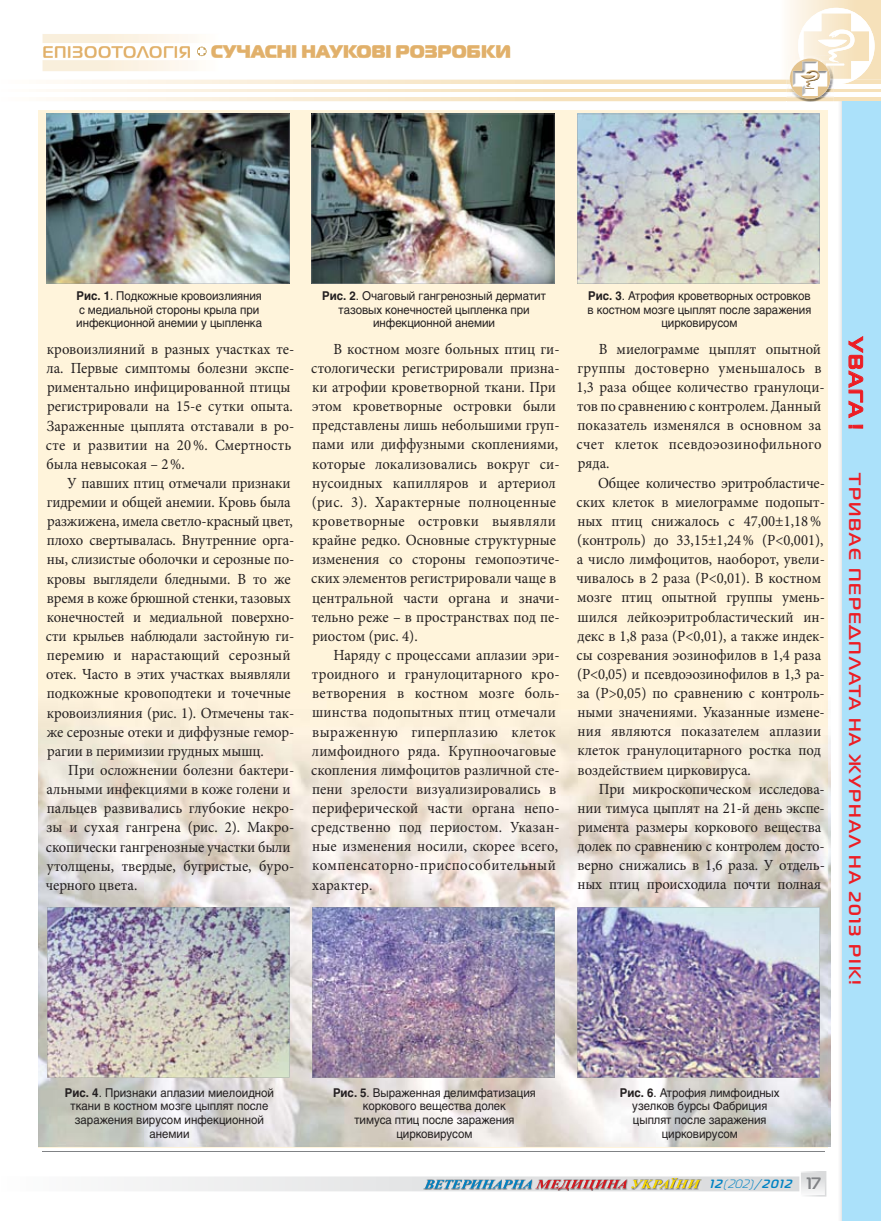
<style>
.page{position:relative;width:881px;height:1221px;background:#fff}
.page>*{position:absolute;margin:0;border:0;box-sizing:border-box;transform-origin:0 0}
.t1{font:700 19.5px "Magistral C";color:#ed1d24;scale:1.1 1}
.t2{font:18px "Magistral Black C";color:#ecc98f}
.t3{font:700 16.5px "Magistral C";letter-spacing:.1em;color:#ed1d24;scale:1.1 1}
.t4{font:15.45px/19.2px "Minion Pro";color:#231f20;scale:.95 1}
.t5{font:12px/13.6px "Helios";letter-spacing:-.005em;color:#231f20;text-align:center;scale:.95 1}
.t6{font:italic 700 12px "Magistral C";color:#0082c4}
.s1{font-family:"Magistral C";font-weight:700;font-size:16.5px}
.s2{font-weight:700}
.s3{font-weight:400}
.s4{font-style:normal;font-size:16.5px;color:#808285}
</style>
<div class="page">
<img style="left:38px;top:0;width:842px;height:1220px">
<p class="t2" style="left:43px;top:39px;width:469px"><span class="s1">ЕПІЗООТОЛОГІЯ</span> СУЧАСНІ НАУКОВІ РОЗРОБКИ</p>
<p class="t5" style="left:76px;top:289px;width:197px;text-align:left"><span class="s2">Рис. 1</span>. Подкожные кровоизлияния с медиальной стороны крыла при инфекционной анемии у цыпленка</p>
<p class="t4" style="left:46px;top:339px;width:263px">кровоизлияний в разных участках те&shy;ла. Первые симптомы болезни экспе&shy;риментально инфицированной птицы регистрировали на 15-е сутки опыта.<br>Зараженные цыплята отставали в ро&shy;сте и развитии на 20 %. Смертность была невысокая – 2 %.</p>
<p class="t4" style="left:46px;top:473px;width:263px;text-indent:21px">У павших птиц отмечали признаки гидремии и общей анемии. Кровь была разжижена, имела светло-красный цвет, плохо свертывалась. Внутренние орга&shy;ны, слизистые оболочки и серозные по&shy;кровы выглядели бледными. В то же время в коже брюшной стенки, тазовых конечностей и медиальной поверхно&shy;сти крыльев наблюдали застойную ги&shy;перемию и нарастающий серозный отек. Часто в этих участках выявляли подкожные кровоподтеки и точечные кровоизлияния (рис. 1). Отмечены так&shy;же серозные отеки и диффузные гемор&shy;рагии в перимизии грудных мышц.</p>
<p class="t4" style="left:46px;top:760px;width:263px;text-indent:22px">При осложнении болезни бактери&shy;альными инфекциями в коже голени и пальцев развивались глубокие некро&shy;зы и сухая гангрена (рис. 2). Макро&shy;скопически гангренозные участки были утолщены, твердые, бугристые, буро&shy;черного цвета.</p>
<p class="t5" style="left:322px;top:289px;width:237px"><span class="s2">Рис. 2</span>. Очаговый гангренозный дерматит тазовых конечностей цыпленка при инфекционной анемии</p>
<p class="t4" style="left:311px;top:339px;width:263px;text-indent:22px">В костном мозге больных птиц ги&shy;стологически регистрировали призна&shy;ки атрофии кроветворной ткани. При этом кроветворные островки были представлены лишь небольшими груп&shy;пами или диффузными скоплениями, которые локализовались вокруг си&shy;нусоидных капилляров и артериол (рис. 3). Характерные полноценные кроветворные островки выявляли крайне редко. Основные структурные изменения со стороны гемопоэтиче&shy;ских элементов регистрировали чаще в центральной части органа и значи&shy;тельно реже – в пространствах под пе&shy;риостом (рис. 4).</p>
<p class="t4" style="left:311px;top:645px;width:263px;text-indent:22px">Наряду с процессами аплазии эри&shy;троидного и гранулоцитарного кро&shy;ветворения в костном мозге боль&shy;шинства подопытных птиц отмечали выраженную гиперплазию клеток лимфоидного ряда. Крупноочаговые скопления лимфоцитов различной сте&shy;пени зрелости визуализировались в периферической части органа непо&shy;средственно под периостом. Указан&shy;ные изменения носили, скорее всего, компенсаторно-приспособительный характер.</p>
<p class="t5" style="left:587px;top:289px;width:237px"><span class="s2">Рис. 3</span>. Атрофия кроветворных островков в костном мозге цыплят после заражения цирковирусом</p>
<p class="t4" style="left:576px;top:339px;width:263px;text-indent:22px">В миелограмме цыплят опытной группы достоверно уменьшалось в<br>1,3 раза общее количество гранулоци&shy;тов по сравнению с контролем. Данный показатель изменялся в основном за счет клеток псевдоэозинофильного ряда.</p>
<p class="t4" style="left:576px;top:473px;width:263px;text-indent:22px">Общее количество эритробластиче&shy;ских клеток в миелограмме подопыт&shy;ных птиц снижалось с 47,00±1,18 % (контроль) до 33,15±1,24 % (P&lt;0,001), а число лимфоцитов, наоборот, увели&shy;чивалось в 2 раза (P&lt;0,01). В костном мозге птиц опытной группы умень&shy;шился лейкоэритробластический ин&shy;декс в 1,8 раза (P&lt;0,01), а также индек&shy;сы созревания эозинофилов в 1,4 раза (P&lt;0,05) и псевдоэозинофилов в 1,3 ра&shy;за (P&gt;0,05) по сравнению с контроль&shy;ными значениями. Указанные измене&shy;ния являются показателем аплазии клеток гранулоцитарного ростка под воздействием цирковируса.</p>
<p class="t4" style="left:577px;top:779px;width:262px;text-indent:21px">При микроскопическом исследова&shy;нии тимуса цыплят на 21-й день экспе&shy;римента размеры коркового вещества долек по сравнению с контролем досто&shy;верно снижались в 1,6 раза. У отдель&shy;ных птиц происходила почти полная</p>
<p class="t1" style="left:867px;top:337px;width:85px;rotate:90deg">УВАГА !</p>
<p class="t3" style="left:864px;top:473px;width:466px;rotate:90deg">ТРИВАЄ ПЕРЕДПЛАТА НА ЖУРНАЛ НА 2013 РІК!</p>
<p class="t5" style="left:65px;top:1085px;width:222px"><span class="s2">Рис. 4</span>. Признаки аплазии миелоидной ткани в костном мозге цыплят после заражения вирусом инфекционной анемии</p>
<p class="t5" style="left:333px;top:1085px;width:215px"><span class="s2">Рис. 5</span>. Выраженная делимфатизация коркового вещества долек<br>тимуса птиц после заражения цирковирусом</p>
<p class="t5" style="left:619px;top:1085px;width:169px"><span class="s2">Рис. 6</span>. Атрофия лимфоидных узелков бурсы Фабриция цыплят после заражения цирковирусом</p>
<p class="t6" style="left:709px;top:1176px;width:113px">12<span class="s3">(202)</span>/2012 <span class="s4">1 7</span></p>
</div>
